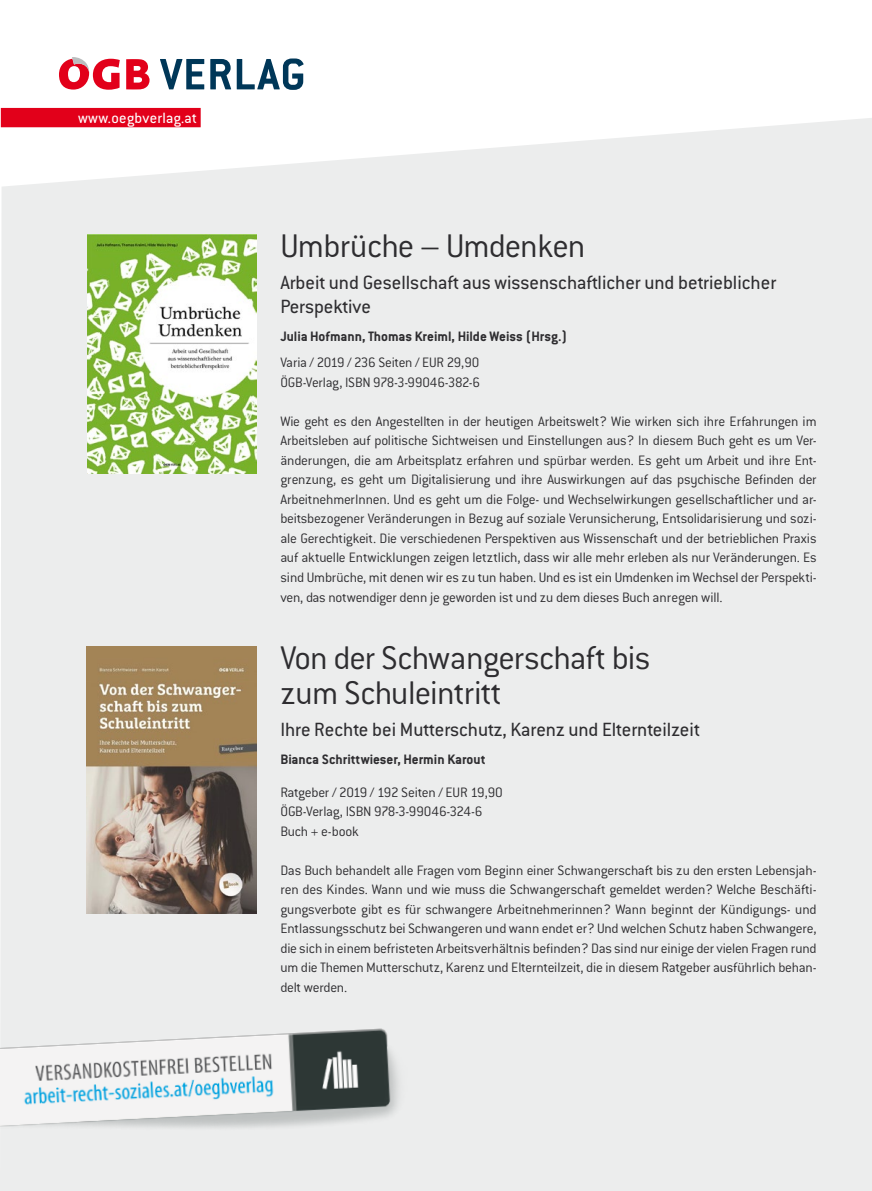
<style>
.page{position:relative;width:872px;height:1191px;background:#fff}
.page>*{position:absolute;margin:0;border:0;box-sizing:border-box;transform-origin:0 0}
.t1{font:300 36px/34.5px "Conduit ITC Std";letter-spacing:-.025em;color:#2e2d30}
.t2{font:21px/24px "Conduit ITC Std";color:#2e2d30}
.t3{font:16.35px "Conduit ITC Std";letter-spacing:.02em;color:#fff}
.t4{font:300 15px/19.5px "Conduit ITC Std";letter-spacing:-.02em;color:#2e2d30}
.t5{font:700 15px "Conduit ITC Std";color:#2e2d30}
</style>
<div class="page">
<div style="left:0;top:118px;width:872px;height:1073px;background:#eceded"></div>
<div style="left:1px;top:108px;width:200px;height:19px;background:#e2001a"></div>
<svg style="left:126px;top:59px;width:23px;height:30px"></svg>
<svg style="left:59px;top:57px;width:61px;height:33px"></svg>
<svg style="left:160px;top:58px;width:144px;height:32px"></svg>
<img style="left:87px;top:234px;width:170px;height:239px">
<img style="left:87px;top:646px;width:169px;height:267px">
<img style="left:0;top:1003px;width:428px;height:188px">
<p class="t3" style="left:78px;top:108px;width:120px">www.oegbverlag.at</p>
<h1 class="t1" style="left:280px;top:227px;width:306px">Umbrüche – Umdenken</h1>
<h2 class="t2" style="left:280px;top:270px;width:497px">Arbeit und Gesellschaft aus wissenschaftlicher und betrieblicher<br>Perspektive</h2>
<p class="t5" style="left:280px;top:327px;width:289px">Julia Hofmann, Thomas Kreiml, Hilde Weiss (Hrsg.)</p>
<p class="t4" style="left:280px;top:352px;width:201px">Varia / 2019 / 236 Seiten / EUR 29,90<br>ÖGB-Verlag, ISBN 978-3-99046-382-6</p>
<p class="t4" style="left:280px;top:411px;width:538px;text-align:justify">Wie geht es den Angestellten in der heutigen Arbeitswelt? Wie wirken sich ihre Erfahrungen im Arbeitsleben auf politische Sichtweisen und Einstellungen aus? In diesem Buch geht es um Ver&shy;änderungen, die am Arbeitsplatz erfahren und spürbar werden. Es geht um Arbeit und ihre Ent&shy;grenzung, es geht um Digitalisierung und ihre Auswirkungen auf das psychische Befinden der ArbeitnehmerInnen. Und es geht um die Folge- und Wechselwirkungen gesellschaftlicher und ar&shy;beitsbezogener Veränderungen in Bezug auf soziale Verunsicherung, Entsolidarisierung und sozi&shy;ale Gerechtigkeit. Die verschiedenen Perspektiven aus Wissenschaft und der betrieblichen Praxis auf aktuelle Entwicklungen zeigen letztlich, dass wir alle mehr erleben als nur Veränderungen. Es sind Umbrüche, mit denen wir es zu tun haben. Und es ist ein Umdenken im Wechsel der Perspekti&shy;ven, das notwendiger denn je geworden ist und zu dem dieses Buch anregen will.</p>
<h1 class="t1" style="left:280px;top:639px;width:372px">Von der Schwangerschaft bis zum Schuleintritt</h1>
<h2 class="t2" style="left:280px;top:717px;width:421px">Ihre Rechte bei Mutterschutz, Karenz und Elternteilzeit</h2>
<p class="t5" style="left:280px;top:750px;width:207px">Bianca Schrittwieser, Hermin Karout</p>
<p class="t4" style="left:280px;top:781px;width:224px">Ratgeber / 2019 / 192 Seiten / EUR 19,90<br>ÖGB-Verlag, ISBN 978-3-99046-324-6<br>Buch + e-book</p>
<p class="t4" style="left:280px;top:859px;width:538px;text-align:justify">Das Buch behandelt alle Fragen vom Beginn einer Schwangerschaft bis zu den ersten Lebensjah&shy;ren des Kindes. Wann und wie muss die Schwangerschaft gemeldet werden? Welche Beschäfti&shy;gungsverbote gibt es für schwangere Arbeitnehmerinnen? Wann beginnt der Kündigungs- und Entlassungsschutz bei Schwangeren und wann endet er? Und welchen Schutz haben Schwangere, die sich in einem befristeten Arbeitsverhältnis befinden? Das sind nur einige der vielen Fragen rund um die Themen Mutterschutz, Karenz und Elternteilzeit, die in diesem Ratgeber ausführlich behan&shy;delt werden.</p>
</div>
